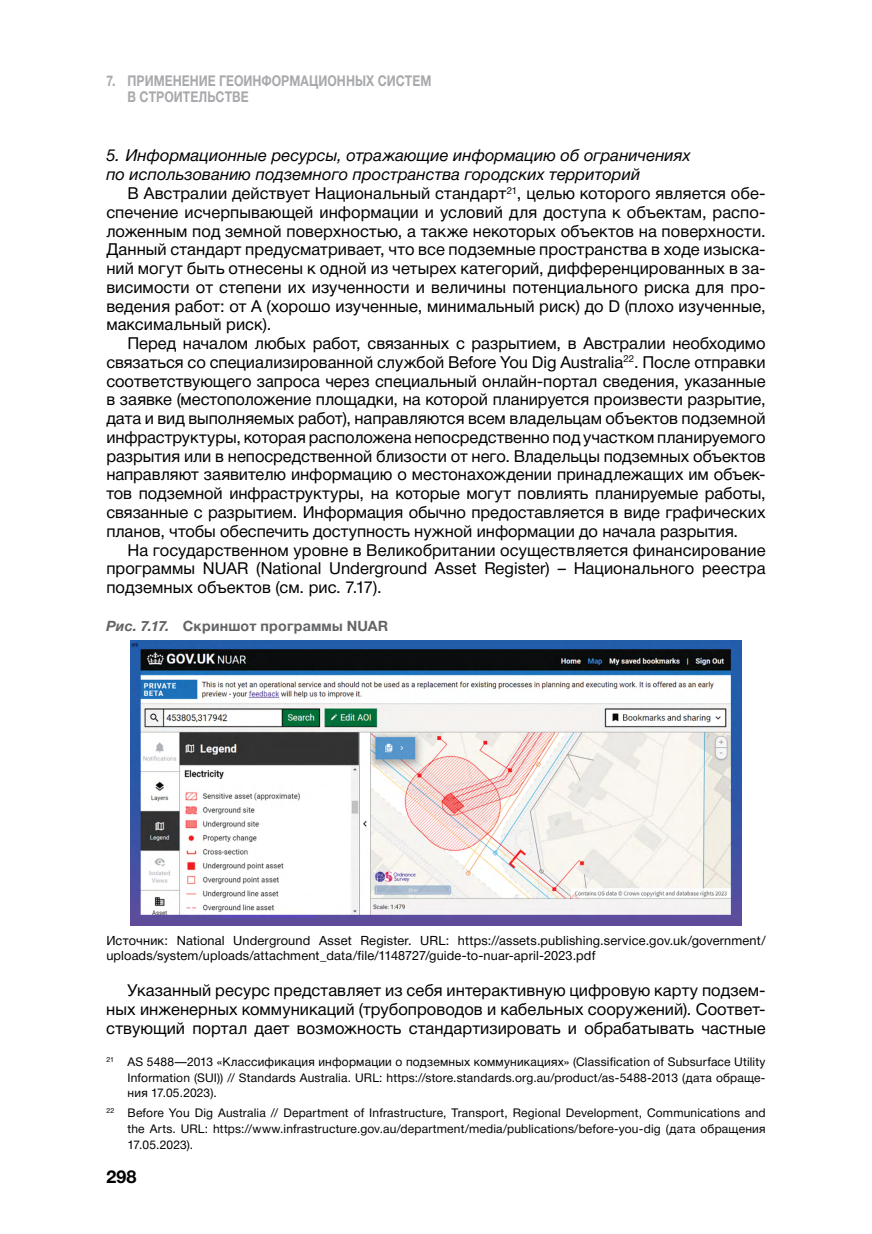
<style>
.page{position:relative;width:872px;height:1234px;background:#fff}
.page>*{position:absolute;margin:0;border:0;box-sizing:border-box;transform-origin:0 0}
.t1{font:700 18px "Helvetica Neue Cyr";color:#000}
.text_00{font:16.5px/18.8px "Helvetica Neue Cyr";letter-spacing:.005em;color:#000;text-align:justify}
.text_00-2{font:italic 16.5px/19.5px "Helvetica Neue Cyr";letter-spacing:.005em;color:#000}
.colontitle{font:700 14.85px/16.2px "Helvetica Neue Cyr";letter-spacing:.005em;color:#a7a9ac;scale:.82 1}
.tabl_NAZ{font:700 14.25px "Helvetica Neue Cyr";letter-spacing:.015em;color:#636466}
.tabl_istochnik{font:12.75px/15.3px "Helvetica Neue Cyr";letter-spacing:.01em;color:#000}
.snoska{font:12px/15.8px "Helvetica Neue Cyr";letter-spacing:.015em;color:#000;text-align:justify}
.s1{font-style:italic}
</style>
<div class="page">
<img style="left:130px;top:640px;width:611px;height:285px">
<p class="colontitle" style="left:128px;top:73px;width:372px;text-indent:-21px">7. ПРИМЕНЕНИЕ ГЕОИНФОРМАЦИОННЫХ СИСТЕМ<br>В СТРОИТЕЛЬСТВЕ</p>
<p class="text_00-2" style="left:106px;top:145px;width:586px">5. Информационные ресурсы, отражающие информацию об ограничениях по использованию подземного пространства городских территорий</p>
<p class="text_00" style="left:106px;top:184px;width:661px;text-indent:21px">В Австралии действует Национальный стандарт<sup>21</sup>, целью которого является обе&shy;спечение исчерпывающей информации и условий для доступа к объектам, распо&shy;ложенным под земной поверхностью, а также некоторых объектов на поверхности.<br>Данный стандарт предусматривает, что все подземные пространства в ходе изыска&shy;ний могут быть отнесены к одной из четырех категорий, дифференцированных в за&shy;висимости от степени их изученности и величины потенциального риска для про&shy;ведения работ: от A (хорошо изученные, минимальный риск) до D (плохо изученные, максимальный риск).</p>
<p class="text_00" style="left:106px;top:334px;width:661px;text-indent:21px">Перед началом любых работ, связанных с разрытием, в Австралии необходимо связаться со специализированной службой Before You Dig Australia<sup>22</sup>. После отправки соответствующего запроса через специальный онлайн-портал сведения, указанные в заявке (местоположение площадки, на которой планируется произвести разрытие, дата и вид выполняемых работ), направляются всем владельцам объектов подземной инфраструктуры, которая расположена непосредственно под участком планируемого разрытия или в непосредственной близости от него. Владельцы подземных объектов направляют заявителю информацию о местонахождении принадлежащих им объек&shy;тов подземной инфраструктуры, на которые могут повлиять планируемые работы, связанные с разрытием. Информация обычно предоставляется в виде графических планов, чтобы обеспечить доступность нужной информации до начала разрытия.</p>
<p class="text_00" style="left:106px;top:540px;width:661px;text-indent:21px">На государственном уровне в Великобритании осуществляется финансирование программы NUAR (National Underground Asset Register) – Национального реестра подземных объектов (см. рис. 7.17).</p>
<p class="tabl_NAZ" style="left:106px;top:618px;width:283px"><span class="s1">Рис. 7.17.</span> Скриншот программы NUAR</p>
<p class="tabl_istochnik" style="left:106px;top:932px;width:661px">Источник: National Underground Asset Register. URL: https://assets.publishing.service.gov.uk/government/ uploads/system/uploads/attachment_data/file/1148727/guide-to-nuar-april-2023.pdf</p>
<p class="text_00" style="left:106px;top:980px;width:661px;text-indent:21px">Указанный ресурс представляет из себя интерактивную цифровую карту подзем&shy;ных инженерных коммуникаций (трубопроводов и кабельных сооружений). Соответ&shy;ствующий портал дает возможность стандартизировать и обрабатывать частные</p>
<p class="snoska" style="left:128px;top:1053px;width:639px;text-indent:-21px"><sup>21</sup> AS 5488—2013 «Классификация информации о подземных коммуникациях» (Classification of Subsurface Utility Information (SUI)) // Standards Australia. URL: https://store.standards.org.au/product/as-5488-2013 (дата обраще&shy;ния 17.05.2023).</p>
<p class="snoska" style="left:128px;top:1105px;width:639px;text-indent:-21px"><sup>22</sup> Before You Dig Australia // Department of Infrastructure, Transport, Regional Development, Communications and the Arts. URL: https://www.infrastructure.gov.au/department/media/publications/before-you-dig (дата обращения 17.05.2023).</p>
<p class="t1" style="left:106px;top:1166px;width:32px">298</p>
</div>
